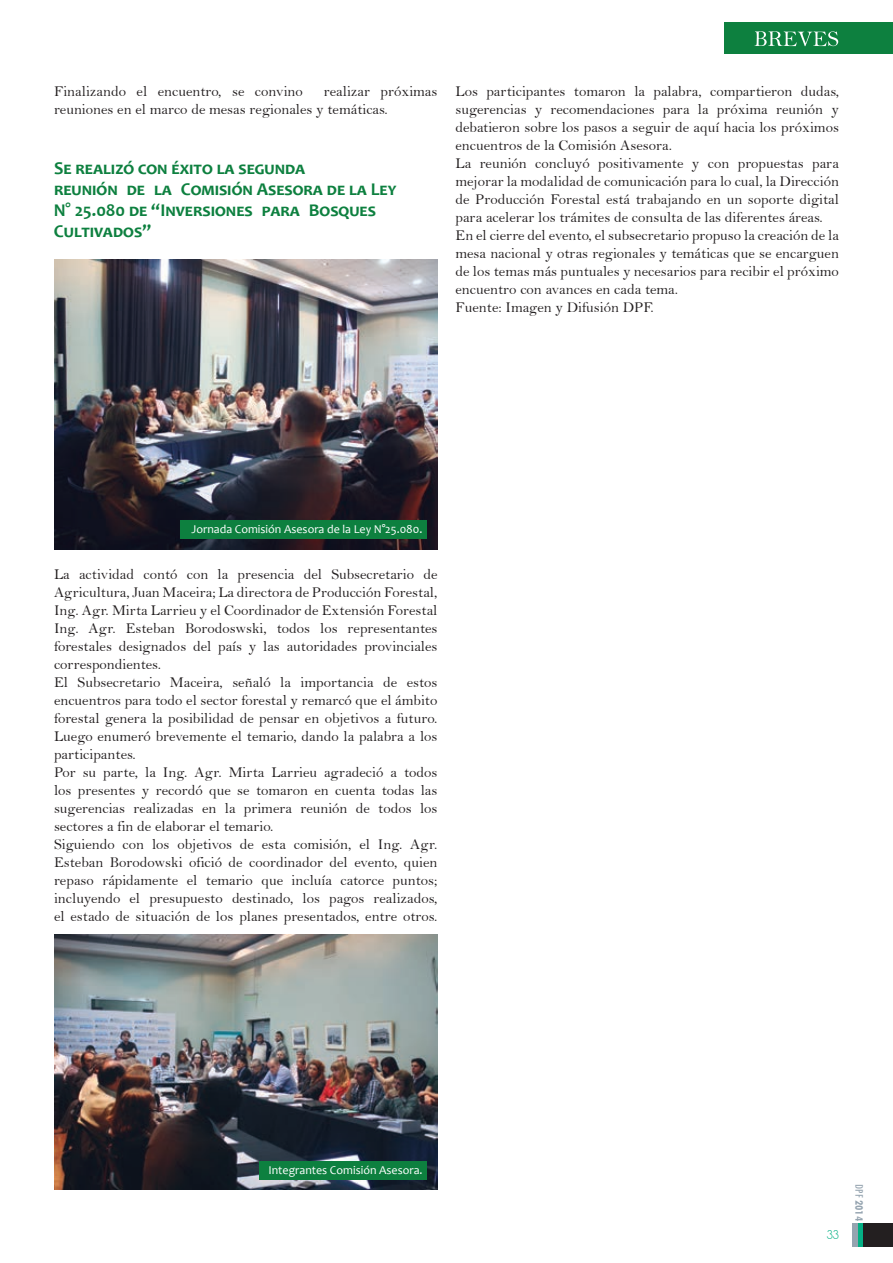
<style>
.page{position:relative;width:893px;height:1263px;background:#fff}
.page>*{position:absolute;margin:0;border:0;box-sizing:border-box;transform-origin:0 0}
.t1{font:700 18px/21px "Candara";color:#0d803f}
.t2{font:15px/18px "Bell";color:#231f20}
.t3{font:12px "Candara";color:#fff}
.t4{font:700 condensed 12px "Tw Cen";color:#95a4b0}
.t5{font:12px "Essence Sans";color:#05b085}
.s1{font-weight:400}
</style>
<div class="page">
<div style="left:863px;top:1223px;width:30px;height:24px;background:#231f20"></div>
<div style="left:858px;top:1223px;width:5px;height:24px;background:#05b085"></div>
<div style="left:852px;top:1223px;width:6px;height:24px;background:#95a4b0"></div>
<div style="left:724px;top:23px;width:169px;height:31px;background:#0d803f"></div>
<svg style="left:754px;top:31px;width:84px;height:15px"></svg>
<img style="left:55px;top:935px;width:382px;height:255px">
<img style="left:54px;top:259px;width:383px;height:290px">
<div style="left:180px;top:520px;width:247px;height:19px;background:#0d803f"></div>
<div style="left:259px;top:1161px;width:168px;height:18px;background:#0d803f"></div>
<p class="t2" style="left:54px;top:82px;width:385px;text-indent:270px">realizar próximas reuniones en el marco de mesas regionales y temáticas.</p>
<p class="t2" style="left:54px;top:82px;width:250px">Finalizando el encuentro, se convino</p>
<p class="t1" style="left:54px;top:157px;width:344px">Se realizó con éxito la segunda<br>reunión de la Comisión Asesora de la Ley<br>N° 25.080 de “Inversiones para Bosques<br>Cultivados”</p>
<p class="t2" style="left:455px;top:82px;width:385px">Los participantes tomaron la palabra, compartieron dudas, sugerencias y recomendaciones para la próxima reunión y debatieron sobre los pasos a seguir de aquí hacia los próximos encuentros de la Comisión Asesora.<br>La reunión concluyó positivamente y con propuestas para mejorar la modalidad de comunicación para lo cual, la Dirección de Producción Forestal está trabajando en un soporte digital para acelerar los trámites de consulta de las diferentes áreas.<br>En el cierre del evento, el subsecretario propuso la creación de la mesa nacional y otras regionales y temáticas que se encarguen de los temas más puntuales y necesarios para recibir el próximo encuentro con avances en cada tema.<br>Fuente: Imagen y Difusión DPF.</p>
<p class="t3" style="left:191px;top:522px;width:233px">Jornada Comisión Asesora de la Ley N°25.080.</p>
<p class="t2" style="left:54px;top:565px;width:385px">La actividad contó con la presencia del Subsecretario de Agricultura, Juan Maceira; La directora de Producción Forestal, Ing. Agr. Mirta Larrieu y el Coordinador de Extensión Forestal Ing. Agr. Esteban Borodoswski, todos los representantes forestales designados del país y las autoridades provinciales correspondientes.<br>El Subsecretario Maceira, señaló la importancia de estos encuentros para todo el sector forestal y remarcó que el ámbito forestal genera la posibilidad de pensar en objetivos a futuro.<br>Luego enumeró brevemente el temario, dando la palabra a los participantes.<br>Por su parte, la Ing. Agr. Mirta Larrieu agradeció a todos los presentes y recordó que se tomaron en cuenta todas las sugerencias realizadas en la primera reunión de todos los sectores a fin de elaborar el temario.<br>Siguiendo con los objetivos de esta comisión, el Ing. Agr.<br>Esteban Borodowski ofició de coordinador del evento, quien repaso rápidamente el temario que incluía catorce puntos; incluyendo el presupuesto destinado, los pagos realizados, el estado de situación de los planes presentados, entre otros.</p>
<p class="t3" style="left:268px;top:1162px;width:156px">Integrantes Comisión Asesora.</p>
<p class="t5" style="left:827px;top:1228px;width:14px">33</p>
<p class="t4" style="left:866px;top:1184px;width:38px;rotate:90deg"><span class="s1">DPF</span> 2014</p>
</div>
